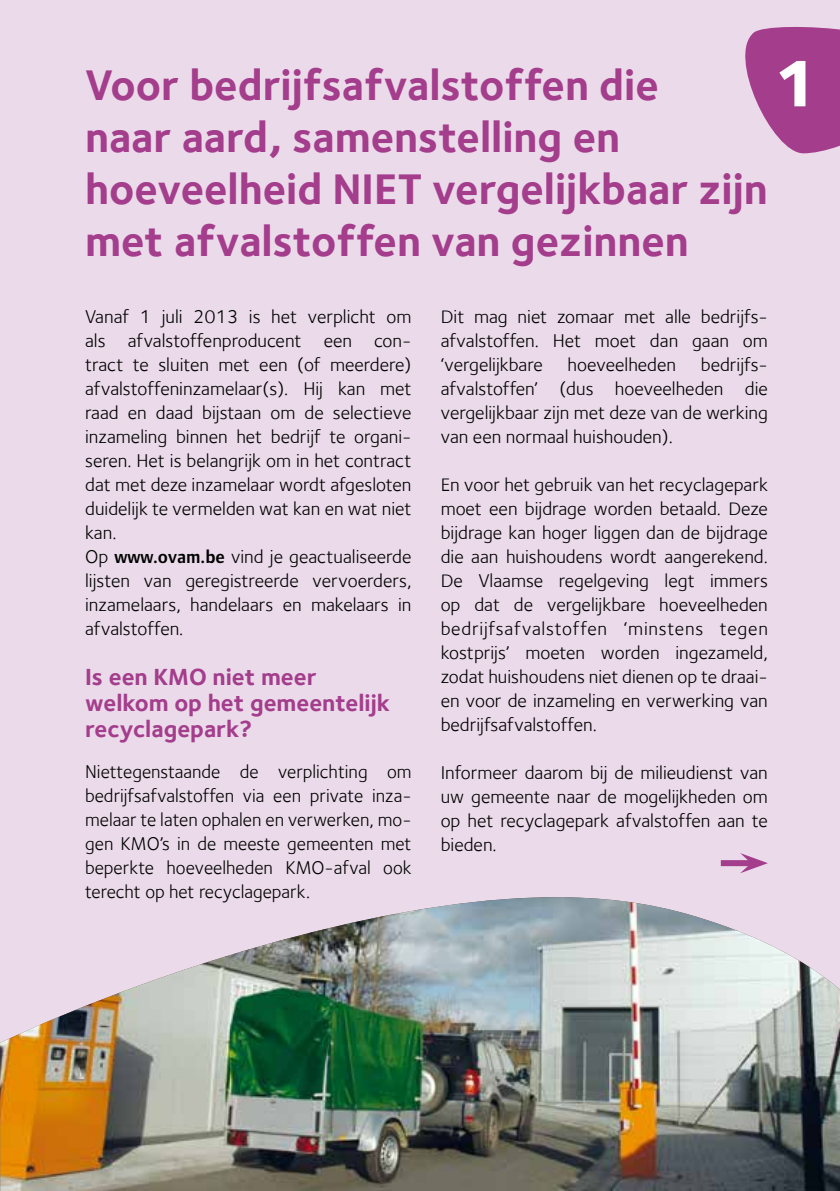
<style>
.page{position:relative;width:840px;height:1191px;background:#fff}
.page>*{position:absolute;margin:0;border:0;box-sizing:border-box;transform-origin:0 0}
.t1{font:68px "Foundry Sterling Extra Bold CE";color:#fff}
.t2{font:700 44px/52px "Foundry Sterling";color:#a33d8c}
.t3{font:700 24px/26px "Foundry Sterling";color:#a33d8c}
.t4{font:19px/24px "Foundry Sterling";color:#000;text-align:justify}
.s1{font-family:"Foundry Form Sans Demi OSF"}
</style>
<div class="page">
<div style="left:0;top:0;width:839px;height:1191px;background:#ebdbea"></div>
<svg style="left:745px;top:26px;width:94px;height:127px"></svg>
<img style="left:0;top:897px;width:839px;height:294px">
<div style="left:720px;top:860px;width:30px;height:6px;background:#a33d8c"></div>
<svg style="left:739px;top:853px;width:28px;height:20px"></svg>
<h2 class="t2" style="left:85px;top:58px;width:683px">Voor bedrijfsafvalstoffen die<br>naar aard, samenstelling en hoeveelheid ni et vergelijkbaar zijn met afvalstoffen van gezinnen</h2>
<h1 class="t1" style="left:773px;top:40px;width:46px">1</h1>
<p class="t4" style="left:85px;top:304px;width:328px;text-align:left">Vanaf 1 juli 2013 is het verplicht om als afvalstoffenproducent een con&shy;tract te sluiten met een (of meerdere) afvalstoffeninzamelaar(s). Hij kan met raad en daad bijstaan om de selectieve inzameling binnen het bedrijf te organi&shy;seren. Het is belangrijk om in het contract dat met deze inzamelaar wordt afgesloten duidelijk te vermelden wat kan en wat niet kan.<br>Op <span class="s1">www.ovam.be</span> vind je geactualiseerde lijsten van geregistreerde vervoerders, inzamelaars, handelaars en makelaars in afvalstoffen.</p>
<p class="t3" style="left:85px;top:663px;width:306px">Is een KMO niet meer welkom op het gemeentelijk recyclagepark?</p>
<p class="t4" style="left:85px;top:759px;width:328px">Niettegenstaande de verplichting om bedrijfsafvalstoffen via een private inza&shy;melaar te laten ophalen en verwerken, mo&shy;gen KMO’s in de meeste gemeenten met beperkte hoeveelheden KMO-afval ook terecht op het recyclagepark.</p>
<p class="t4" style="left:440px;top:304px;width:328px">Dit mag niet zomaar met alle bedrijfs&shy;afvalstoffen. Het moet dan gaan om ‘vergelijkbare</p>
<p class="t4" style="left:440px;top:352px;width:328px;text-indent:260px">bedrijfs&shy;afvalstoffen’ (dus hoeveelheden die vergelijkbaar zijn met deze van de werking van een normaal huishouden).</p>
<p class="t4" style="left:440px;top:472px;width:328px">En voor het gebruik van het recyclagepark moet een bijdrage worden betaald. Deze bijdrage kan hoger liggen dan de bijdrage die aan huishoudens wordt aangerekend.<br>De Vlaamse regelgeving legt immers op dat de vergelijkbare hoeveelheden bedrijfsafvalstoffen ‘minstens tegen kostprijs’ moeten worden ingezameld, zodat huishoudens niet dienen op te draai&shy;en voor de inzameling en verwerking van bedrijfsafvalstoffen.</p>
<p class="t4" style="left:440px;top:760px;width:328px">Informeer daarom bij de milieudienst van uw gemeente naar de mogelijkheden om op het recyclagepark afvalstoffen aan te bieden.</p>
<p class="t4" style="left:567px;top:352px;width:110px">hoeveelheden</p>
</div>
